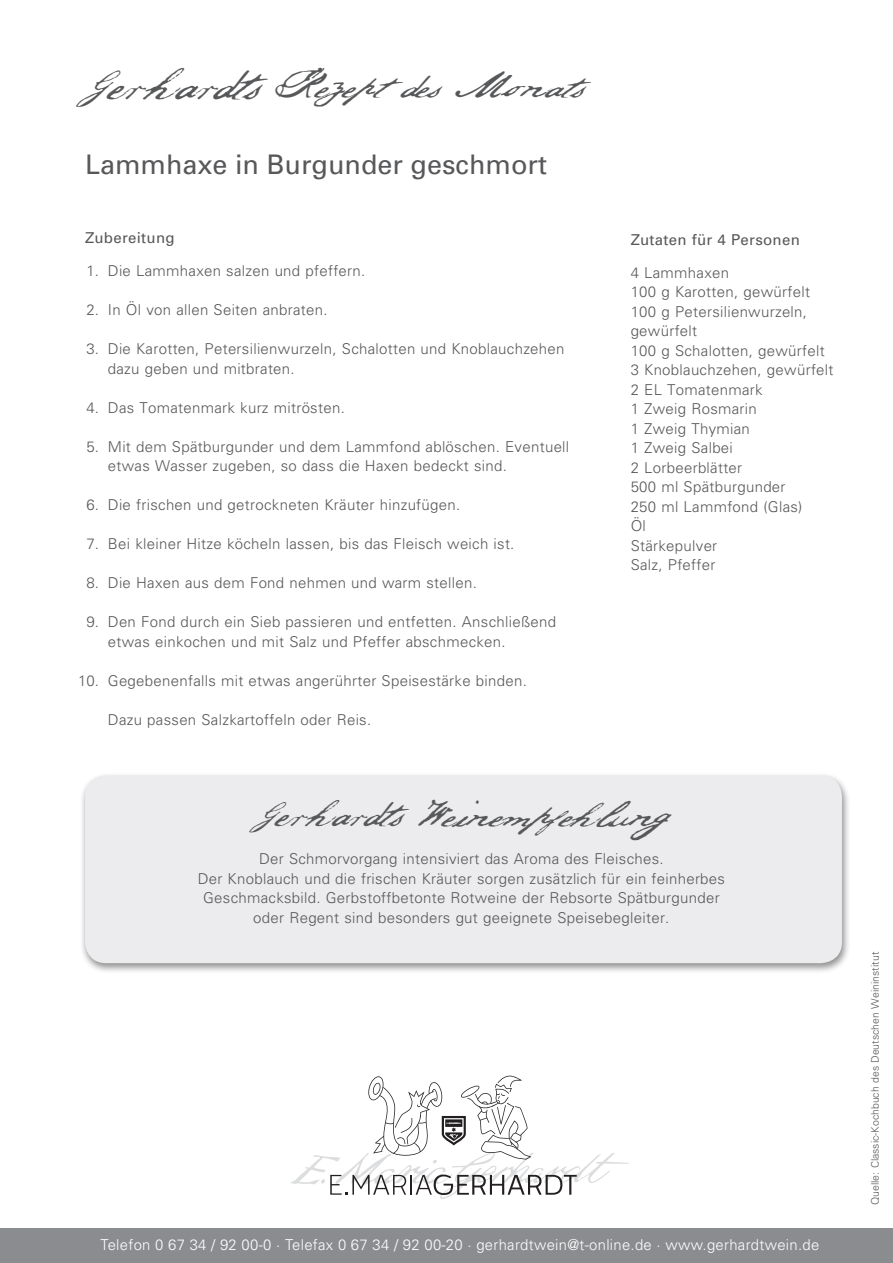
<style>
.page{position:relative;width:893px;height:1263px;background:#fff}
.page>*{position:absolute;margin:0;border:0;box-sizing:border-box;transform-origin:0 0}
.t1{font:30px "Jefferson";color:#57585a}
.t2{font:27px "Univers";color:#57585a}
.t3{font:300 15px/19.5px "Univers";letter-spacing:.02em;color:#57585a}
.t4{font:300 15px "Univers";letter-spacing:.02em;color:#fff}
.t5{font:15px "Univers";letter-spacing:.02em;color:#57585a}
.t6{font:300 10.5px "Univers";color:#57585a}
.s1{font-size:39.6px}
.s2{font-size:33px}
</style>
<div class="page">
<div style="left:80px;top:772px;width:771px;height:202px;background:#231f20;opacity:.5"></div>
<div style="left:85px;top:775px;width:757px;height:188px;background:#ececee;border-radius:21px"></div>
<svg style="left:291px;top:1075px;width:338px;height:124px"></svg>
<div style="left:0;top:1229px;width:893px;height:34px;background:#8a8c8f"></div>
<h1 class="t1" style="left:85px;top:64px;width:509px"><span class="s1">Gerhardts</span> Rezeptdes Monats</h1>
<h2 class="t2" style="left:85px;top:149px;width:464px">Lammhaxe in Burgunder geschmort</h2>
<p class="t5" style="left:85px;top:229px;width:91px">Zubereitung</p>
<p class="t3" style="left:86px;top:261px;width:14px">1.</p>
<p class="t3" style="left:86px;top:300px;width:14px">2.</p>
<p class="t3" style="left:86px;top:339px;width:14px">3.</p>
<p class="t3" style="left:86px;top:398px;width:14px">4.</p>
<p class="t3" style="left:86px;top:437px;width:14px">5.</p>
<p class="t3" style="left:86px;top:495px;width:14px">6.</p>
<p class="t3" style="left:86px;top:534px;width:14px">7.</p>
<p class="t3" style="left:86px;top:573px;width:14px">8.</p>
<p class="t3" style="left:86px;top:612px;width:14px">9.</p>
<p class="t3" style="left:78px;top:671px;width:22px">10.</p>
<p class="t3" style="left:108px;top:261px;width:259px">Die Lammhaxen salzen und pfeffern.</p>
<p class="t3" style="left:108px;top:300px;width:221px">In Öl von allen Seiten anbraten.</p>
<p class="t3" style="left:108px;top:339px;width:458px">Die Karotten, Petersilienwurzeln, Schalotten und Knoblauchzehen dazu geben und mitbraten.</p>
<p class="t3" style="left:108px;top:398px;width:238px">Das Tomatenmark kurz mitrösten.</p>
<p class="t3" style="left:108px;top:437px;width:463px">Mit dem Spätburgunder und dem Lammfond ablöschen. Eventuell etwas Wasser zugeben, so dass die Haxen bedeckt sind.</p>
<p class="t3" style="left:108px;top:495px;width:354px">Die frischen und getrockneten Kräuter hinzufügen.</p>
<p class="t3" style="left:108px;top:534px;width:408px">Bei kleiner Hitze köcheln lassen, bis das Fleisch weich ist.</p>
<p class="t3" style="left:108px;top:573px;width:370px">Die Haxen aus dem Fond nehmen und warm stellen.</p>
<p class="t3" style="left:108px;top:612px;width:450px">Den Fond durch ein Sieb passieren und entfetten. Anschließend etwas einkochen und mit Salz und Pfeffer abschmecken.</p>
<p class="t3" style="left:108px;top:671px;width:421px">Gegebenenfalls mit etwas angerührter Speisestärke binden.</p>
<p class="t3" style="left:108px;top:710px;width:265px">Dazu passen Salzkartoffeln oder Reis.</p>
<p class="t5" style="left:631px;top:231px;width:171px">Zutaten für 4 Personen</p>
<p class="t3" style="left:631px;top:263px;width:204px">4 Lammhaxen<br>100 g Karotten, gewürfelt<br>100 g Petersilienwurzeln, gewürfelt<br>100 g Schalotten, gewürfelt<br>3 Knoblauchzehen, gewürfelt<br>2 EL Tomatenmark<br>1 Zweig Rosmarin<br>1 Zweig Thymian<br>1 Zweig Salbei<br>2 Lorbeerblätter<br>500 ml Spätburgunder<br>250 ml Lammfond (Glas)<br>Öl<br>Stärkepulver<br>Salz, Pfeffer</p>
<h1 class="t1" style="left:257px;top:793px;width:440px"><span class="s2">Gerhardts</span> Weinempfehlung</h1>
<p class="t3" style="left:198px;top:849px;width:529px;text-align:center">Der Schmorvorgang intensiviert das Aroma des Fleisches.<br>Der Knoblauch und die frischen Kräuter sorgen zusätzlich für ein feinherbes Geschmacksbild. Gerbstoffbetonte Rotweine der Rebsorte Spätburgunder oder Regent sind besonders gut geeignete Speisebegleiter.</p>
<p class="t4" style="left:101px;top:1235px;width:720px">Telefon 0 67 34 / 92 00-0 · Telefax 0 67 34 / 92 00-20 · gerhardtwein@t-online.de · www.gerhardtwein.de</p>
<p class="t6" style="left:869px;top:1205px;width:255px;rotate:-90deg">Quelle: Classic-Kochbuch des Deutschen Weininstitut</p>
</div>
